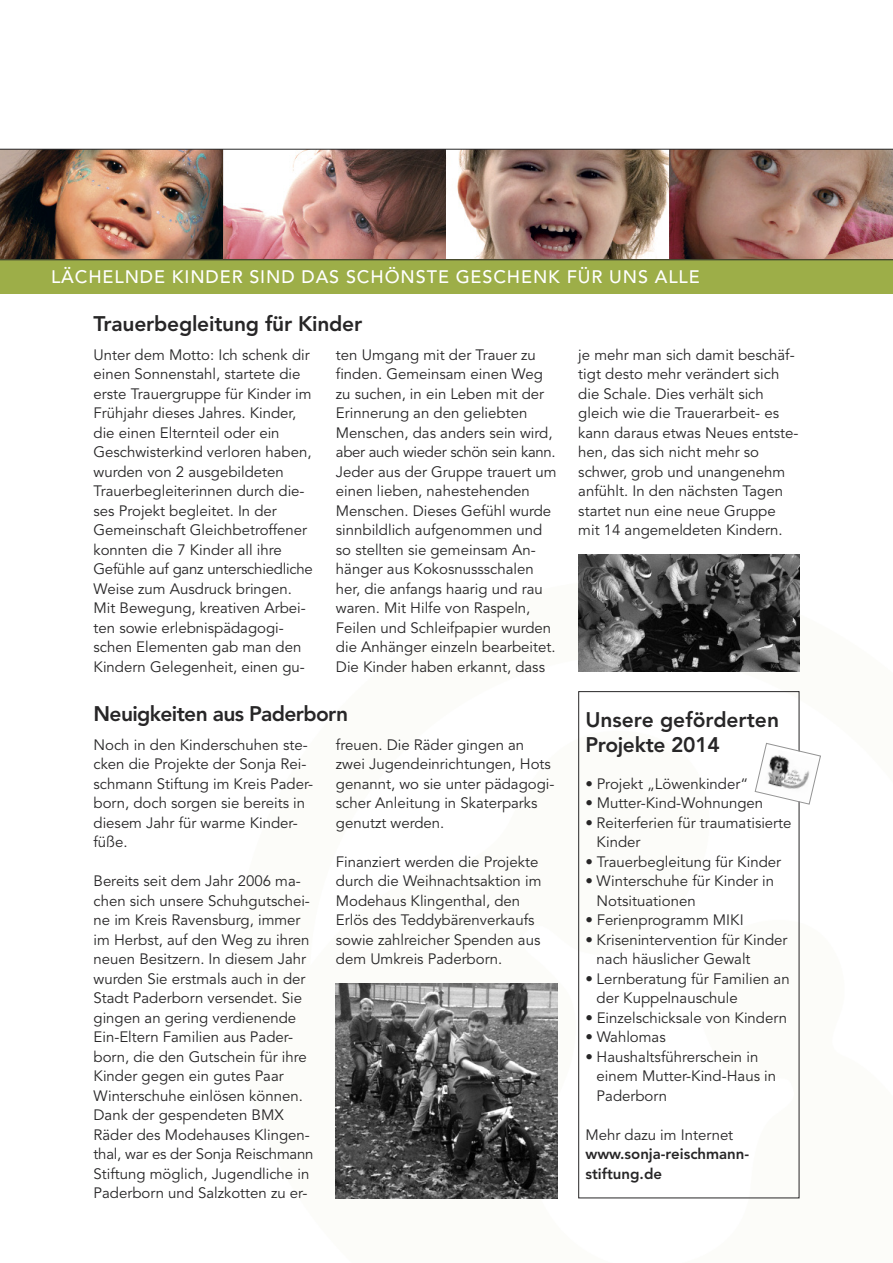
<style>
.page{position:relative;width:893px;height:1263px;background:#fff}
.page>*{position:absolute;margin:0;border:0;box-sizing:border-box;transform-origin:0 0}
.t1{font:800 21px/25.2px "Avenir";letter-spacing:-.01em;color:#272627}
.t2{font:800 21px "Avenir";letter-spacing:-.03em;color:#272627}
.t3{font:500 18px "Avenir";letter-spacing:.05em;color:#fff}
.t4{font:15px/19.5px "Avenir";color:#272627}
.t5{font:800 15px/19.5px "Avenir";color:#272627}
</style>
<div class="page">
<img style="left:0;top:150px;width:223px;height:109px">
<svg style="left:223px;top:150px;width:223px;height:109px"></svg>
<img style="left:446px;top:150px;width:224px;height:109px">
<img style="left:670px;top:150px;width:223px;height:109px">
<hr style="left:0;top:149px;width:893px;height:1px;background:#272627">
<div style="left:0;top:260px;width:893px;height:34px;background:#9dae48"></div>
<hr style="left:0;top:259px;width:893px;height:1px;background:#272627">
<div style="left:578px;top:691px;width:221px;height:507px;border:1px solid #272627"></div>
<svg style="left:754px;top:742px;width:67px;height:63px"></svg>
<img style="left:578px;top:555px;width:221px;height:117px">
<img style="left:336px;top:984px;width:221px;height:214px">
<p class="t3" style="left:51px;top:269px;width:650px">LÄCHELNDE KINDER SIND DAS SCHÖNSTE GESCHENK FÜR UNS ALLE</p>
<h1 class="t1" style="left:94px;top:313px;width:270px">Trauerbegleitung für Kinder</h1>
<p class="t4" style="left:94px;top:346px;width:221px">Unter dem Motto: Ich schenk dir einen Sonnenstahl, startete die erste Trauergruppe für Kinder im<br>Frühjahr dieses Jahres. Kinder, die einen Elternteil oder ein<br>Geschwisterkind verloren haben, wurden von 2 ausgebildeten<br>Trauerbegleiterinnen durch die&shy;ses Projekt begleitet. In der<br>Gemeinschaft Gleichbetroffener konnten die 7 Kinder all ihre<br>Gefühle auf ganz unterschiedliche<br>Weise zum Ausdruck bringen.<br>Mit Bewegung, kreativen Arbei&shy;ten sowie erlebnispädagogi&shy;schen Elementen gab man den<br>Kindern Gelegenheit, einen gu-</p>
<p class="t4" style="left:336px;top:346px;width:222px">ten Umgang mit der Trauer zu finden. Gemeinsam einen Weg zu suchen, in ein Leben mit der<br>Erinnerung an den geliebten<br>Menschen, das anders sein wird, aber auch wieder schön sein kann.<br>Jeder aus der Gruppe trauert um einen lieben, nahestehenden<br>Menschen. Dieses Gefühl wurde sinnbildlich aufgenommen und so stellten sie gemeinsam An&shy;hänger aus Kokosnussschalen her, die anfangs haarig und rau waren. Mit Hilfe von Raspeln,<br>Feilen und Schleifpapier wurden die Anhänger einzeln bearbeitet.<br>Die Kinder haben erkannt, dass</p>
<p class="t4" style="left:578px;top:346px;width:222px">je mehr man sich damit beschäf&shy;tigt desto mehr verändert sich die Schale. Dies verhält sich gleich wie die Trauerarbeit- es kann daraus etwas Neues entste&shy;hen, das sich nicht mehr so schwer, grob und unangenehm anfühlt. In den nächsten Tagen startet nun eine neue Gruppe mit 14 angemeldeten Kindern.</p>
<h1 class="t2" style="left:94px;top:705px;width:256px">Neuigkeiten aus Paderborn</h1>
<h1 class="t1" style="left:585px;top:708px;width:195px">Unsere geförderten<br>Projekte 2014</h1>
<p class="t4" style="left:585px;top:775px;width:164px">• Projekt „Löwenkinder“</p>
<p class="t4" style="left:585px;top:794px;width:179px">• Mutter-Kind-Wohnungen</p>
<p class="t4" style="left:597px;top:814px;width:196px;text-indent:-11px">• Reiterferien für traumatisierte<br>Kinder</p>
<p class="t4" style="left:585px;top:853px;width:197px">• Trauerbegleitung für Kinder</p>
<p class="t4" style="left:597px;top:872px;width:179px;text-indent:-11px">• Winterschuhe für Kinder in<br>Notsituationen</p>
<p class="t4" style="left:585px;top:911px;width:160px">• Ferienprogramm MIKI</p>
<p class="t4" style="left:597px;top:931px;width:192px;text-indent:-11px">• Krisenintervention für Kinder nach häuslicher Gewalt</p>
<p class="t4" style="left:597px;top:970px;width:195px;text-indent:-11px">• Lernberatung für Familien an der Kuppelnauschule</p>
<p class="t4" style="left:585px;top:1009px;width:203px">• Einzelschicksale von Kindern</p>
<p class="t4" style="left:585px;top:1028px;width:82px">• Wahlomas</p>
<p class="t4" style="left:597px;top:1048px;width:181px;text-indent:-11px">• Haushaltsführerschein in einem Mutter-Kind-Haus in<br>Paderborn</p>
<p class="t4" style="left:585px;top:1126px;width:149px">Mehr dazu im Internet</p>
<p class="t5" style="left:585px;top:1145px;width:165px">www.sonja-reischmann&shy;stiftung.de</p>
<p class="t4" style="left:336px;top:736px;width:220px">freuen. Die Räder gingen an zwei Jugendeinrichtungen, Hots genannt, wo sie unter pädagogi&shy;scher Anleitung in Skaterparks genutzt werden.</p>
<p class="t4" style="left:336px;top:853px;width:207px">Finanziert werden die Projekte durch die Weihnachtsaktion im<br>Modehaus Klingenthal, den<br>Erlös des Teddybärenverkaufs sowie zahlreicher Spenden aus dem Umkreis Paderborn.</p>
<p class="t4" style="left:94px;top:736px;width:221px">Noch in den Kinderschuhen ste&shy;cken die Projekte der Sonja Rei&shy;schmann Stiftung im Kreis Pader&shy;born, doch sorgen sie bereits in diesem Jahr für warme Kinder&shy;füße.</p>
<p class="t4" style="left:94px;top:872px;width:222px">Bereits seit dem Jahr 2006 ma&shy;chen sich unsere Schuhgutschei&shy;ne im Kreis Ravensburg, immer im Herbst, auf den Weg zu ihren neuen Besitzern. In diesem Jahr wurden Sie erstmals auch in der<br>Stadt Paderborn versendet. Sie gingen an gering verdienende<br>Ein-Eltern Familien aus Pader&shy;born, die den Gutschein für ihre<br>Kinder gegen ein gutes Paar<br>Winterschuhe einlösen können.<br>Dank der gespendeten BMX<br>Räder des Modehauses Klingen&shy;thal, war es der Sonja Reischmann<br>Stiftung möglich, Jugendliche in<br>Paderborn und Salzkotten zu er-</p>
</div>
